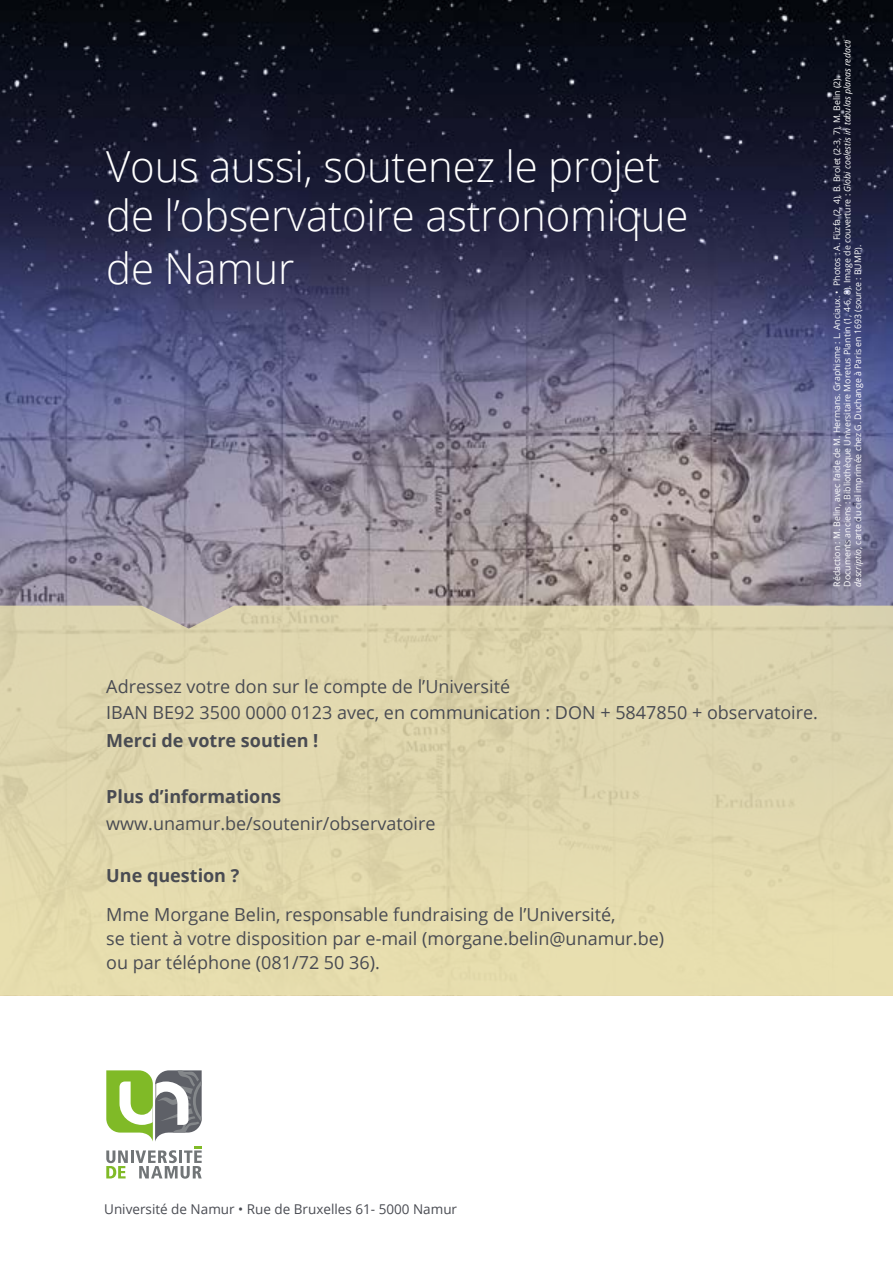
<style>
.page{position:relative;width:893px;height:1263px;background:#fff}
.page>*{position:absolute;margin:0;border:0;box-sizing:border-box;transform-origin:0 0}
.t1{font:300 42.75px/49.1px "Open Sans";letter-spacing:-.005em;color:#fff}
.t2{font:18px/24px "Open Sans";color:#494b52}
.t3{font:700 18px "Open Sans";color:#494b52}
.t4{font:13.5px "Open Sans";color:#494b52}
.t5{font:9px/10.5px "Open Sans";color:#fff}
.s1{font-style:italic}
</style>
<div class="page">
<img style="left:0;top:0;width:893px;height:606px">
<svg style="left:0;top:606px;width:893px;height:389px;background:#dfd7ac"></svg>
<svg style="left:106px;top:1070px;width:96px;height:109px"></svg>
<h1 class="t1" style="left:106px;top:140px;width:584px">Vous aussi, soutenez le projet de l’observatoire astronomique</h1>
<h1 class="t1" style="left:106px;top:243px;width:190px">de Namur</h1>
<p class="t5" style="left:831px;top:587px;width:549px;rotate:-90deg">Rédaction : M. Belin, avec l’aide de M. Hermans. Graphisme : L. Anciaux. • Photos : A. Füzfa (2, 4), B. Brolet (2-3, 7), M. Belin (2).<br>Documents anciens : Bibliothèque Universitaire Moretus Plantin (1, 4-6, 8). Image de couverture : <span class="s1">Globi coelestis in tabulas planas redacti descriptio</span>, carte du ciel imprimée chez G. Duchange à Paris en 1693 (source : BUMP).</p>
<h2 class="t2" style="left:106px;top:674px;width:713px;line-height:25.5px">Adressez votre don sur le compte de l’Université<br>IBAN BE92 3500 0000 0123 avec, en communication : DON + 5847850 + observatoire.</h2>
<h2 class="t3" style="left:106px;top:728px;width:214px">Merci de votre soutien !</h2>
<h2 class="t3" style="left:106px;top:783px;width:176px">Plus d’informations</h2>
<h2 class="t2" style="left:106px;top:811px;width:331px">www.unamur.be/soutenir/observatoire</h2>
<h2 class="t3" style="left:106px;top:863px;width:135px">Une question ?</h2>
<h2 class="t2" style="left:106px;top:902px;width:559px">Mme Morgane Belin, responsable fundraising de l’Université,<br>se tient à votre disposition par e-mail (morgane.belin@unamur.be) ou par téléphone (081/72 50 36).</h2>
<h3 class="t4" style="left:104px;top:1200px;width:354px">Université de Namur • Rue de Bruxelles 61- 5000 Namur</h3>
</div>
